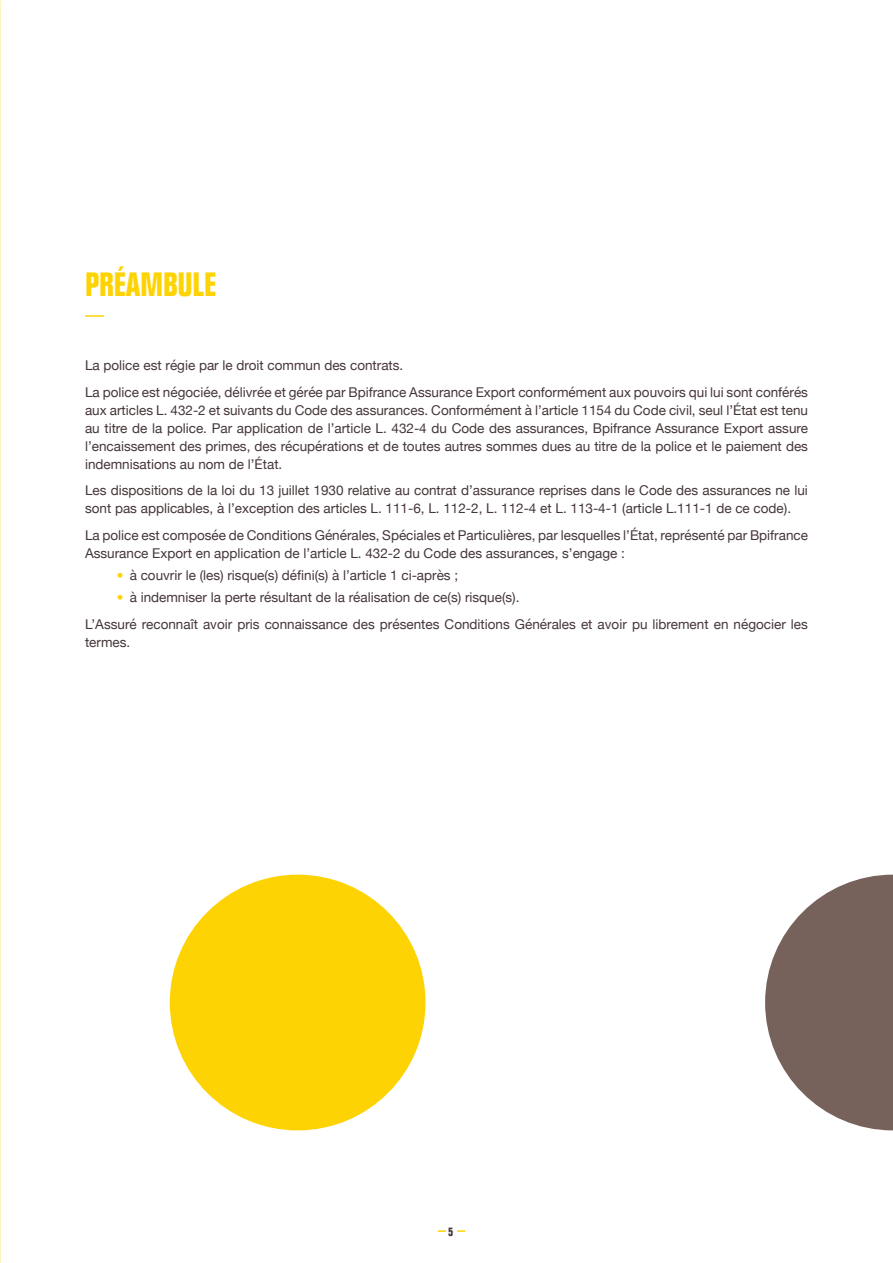
<style>
.page{position:relative;width:893px;height:1263px;background:#fff}
.page>*{position:absolute;margin:0;border:0;box-sizing:border-box;transform-origin:0 0}
.TITRE_trait_JAUNE{font:700 condensed 33px "Folio";color:#fed304}
.textes_courant{font:13.5px/18px "Helvetica Neue";color:#453638}
.t1{font:700 condensed 12px "Folio";color:#453638}
.s1{font-weight:300;color:#fed304}
</style>
<div class="page">
<svg style="left:457px;top:1230px;width:8px;height:2px"></svg>
<svg style="left:438px;top:1230px;width:8px;height:2px"></svg>
<svg style="left:85px;top:315px;width:19px;height:2px"></svg>
<svg style="left:765px;top:875px;width:128px;height:255px"></svg>
<div style="left:170px;top:875px;width:256px;height:255px;background:#fed304;border-radius:50%"></div>
<p class="TITRE_trait_JAUNE" style="left:85px;top:266px;width:133px">PRÉAMBULE</p>
<p class="textes_courant" style="left:85px;top:357px;width:320px">La police est régie par le droit commun des contrats.</p>
<p class="textes_courant" style="left:85px;top:383px;width:724px;text-align:justify">La police est négociée, délivrée et gérée par Bpifrance Assurance Export conformément aux pouvoirs qui lui sont conférés aux articles L. 432-2 et suivants du Code des assurances. Conformément à l’article 1154 du Code civil, seul l’État est tenu au titre de la police. Par application de l’article L. 432-4 du Code des assurances, Bpifrance Assurance Export assure l’encaissement des primes, des récupérations et de toutes autres sommes dues au titre de la police et le paiement des indemnisations au nom de l’État.</p>
<p class="textes_courant" style="left:85px;top:482px;width:724px">Les dispositions de la loi du 13 juillet 1930 relative au contrat d’assurance reprises dans le Code des assurances ne lui sont pas applicables, à l’exception des articles L. 111-6, L. 112-2, L. 112-4 et L. 113-4-1 (article L.111-1 de ce code).</p>
<p class="textes_courant" style="left:85px;top:527px;width:724px">La police est composée de Conditions Générales, Spéciales et Particulières, par lesquelles l’État, représenté par Bpifrance<br>Assurance Export en application de l’article L. 432-2 du Code des assurances, s’engage :</p>
<p class="textes_courant" style="left:117px;top:567px;width:343px"><span class="s1">•</span> à couvrir le (les) risque(s) défini(s) à l’article 1 ci-après ;</p>
<p class="textes_courant" style="left:117px;top:589px;width:404px"><span class="s1">•</span> à indemniser la perte résultant de la réalisation de ce(s) risque(s).</p>
<p class="textes_courant" style="left:85px;top:616px;width:724px">L’Assuré reconnaît avoir pris connaissance des présentes Conditions Générales et avoir pu librement en négocier les termes.</p>
<p class="t1" style="left:448px;top:1225px;width:7px">5</p>
</div>
